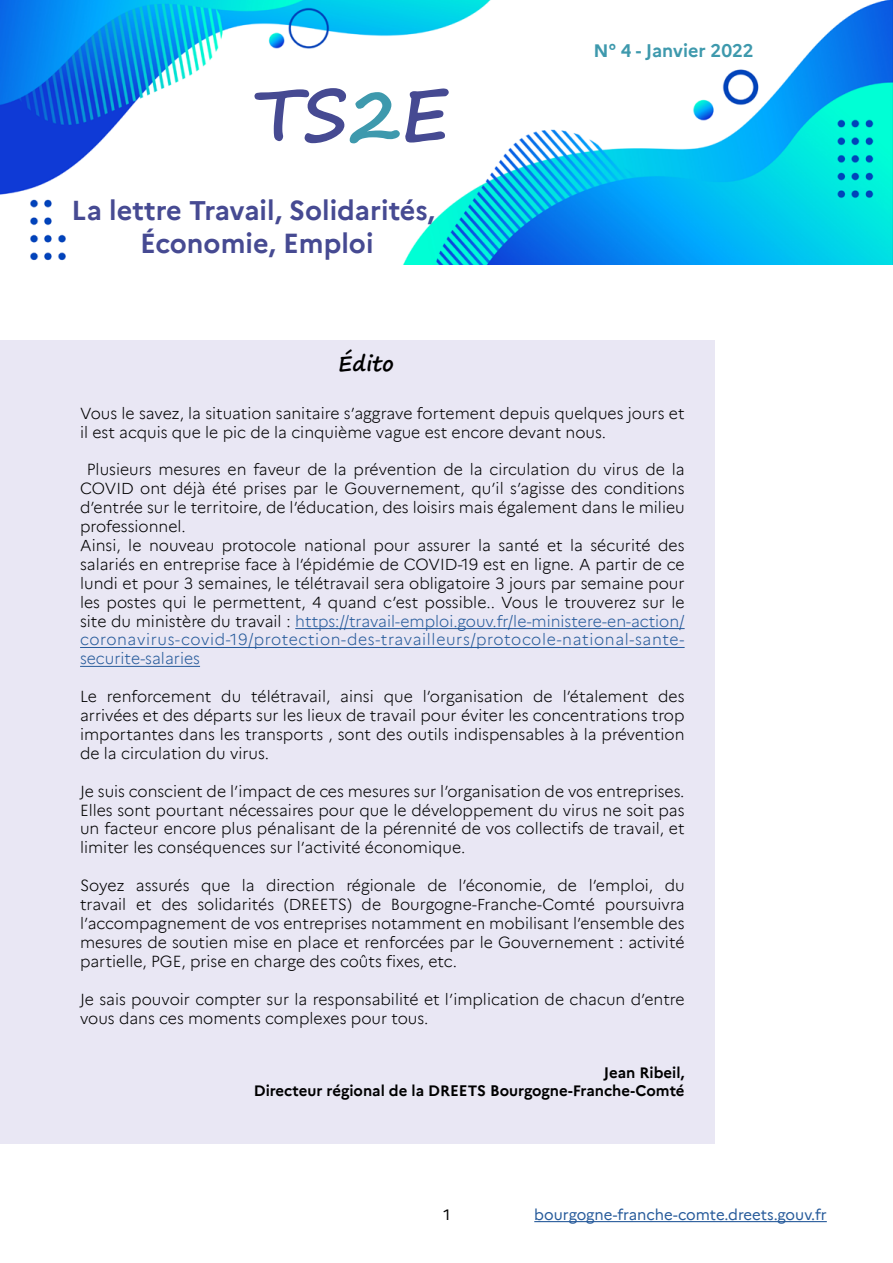
<style>
.page{position:relative;width:893px;height:1263px;background:#fff}
.page>*{position:absolute;margin:0;border:0;box-sizing:border-box;transform-origin:0 0}
.t1{font:700 72px "Segoe Print";color:#464a92}
.t2{font:700 27px/32.4px "Marianne";color:#464a92;text-align:center}
.t3{font:700 21px "Segoe Print";color:#000}
.t4{font:700 18px "Marianne";color:#3e99ad}
.t5{font:300 15.75px/18.9px "Marianne";color:#000}
.t6{font:700 15px/18px "Marianne";color:#000;text-align:right}
.t7{font:15px "Marianne";color:#275b9b}
.t8{font:15px "Marianne";color:#000}
.s1{color:#3e99ad}
.s2{color:#275b9b}
</style>
<div class="page">
<div style="left:0;top:341px;width:714px;height:803px;background:#e9e7f4"></div>
<img style="left:0;top:0;width:893px;height:264px">
<div style="left:145px;top:116px;width:322px;height:42px;background:#fff"></div>
<div style="left:108px;top:172px;width:285px;height:66px;background:#fff"></div>
<div style="left:376px;top:85px;width:95px;height:82px;background:#fff"></div>
<hr style="left:295px;top:628px;width:390px;height:1px;background:#275b9b">
<hr style="left:80px;top:647px;width:605px;height:1px;background:#275b9b">
<hr style="left:80px;top:666px;width:120px;height:1px;background:#275b9b">
<hr style="left:534px;top:1221px;width:293px;height:1px;background:#275b9b">
<h1 class="t1" style="left:254px;top:48px;width:197px">TS<span class="s1">2</span>E</h1>
<h2 class="t2" style="left:71px;top:192px;width:365px">La lettre Travail, Solidarités,<br>Économie, Emploi</h2>
<h3 class="t3" style="left:338px;top:344px;width:57px">Édito</h3>
<p class="t4" style="left:594px;top:36px;width:161px">N° 4 - Janvier 2022</p>
<p class="t5" style="left:80px;top:402px;width:606px">Vous le savez, la situation sanitaire s’aggrave fortement depuis quelques jours et il est acquis que le pic de la cinquième vague est encore devant nous.</p>
<p class="t5" style="left:80px;top:459px;width:606px;text-indent:7px">Plusieurs mesures en faveur de la prévention de la circulation du virus de la COVID ont déjà été prises par le Gouvernement, qu’il s’agisse des conditions d’entrée sur le territoire, de l’éducation, des loisirs mais également dans le milieu professionnel.<br>Ainsi, le nouveau protocole national pour assurer la santé et la sécurité des salariés en entreprise face à l’épidémie de COVID-19 est en ligne. A partir de ce lundi et pour 3 semaines, le télétravail sera obligatoire 3 jours par semaine pour les postes qui le permettent, 4 quand c’est possible.. Vous le trouverez sur le site du ministère du travail : <span class="s2">https://travail-emploi.gouv.fr/le-ministere-en-action/ coronavirus-covid-19/protection-des-travailleurs/protocole-national-sante&shy;securite-salaries</span></p>
<p class="t5" style="left:80px;top:686px;width:606px;text-align:justify">Le renforcement du télétravail, ainsi que l’organisation de l’étalement des arrivées et des départs sur les lieux de travail pour éviter les concentrations trop importantes dans les transports , sont des outils indispensables à la prévention de la circulation du virus.</p>
<p class="t5" style="left:80px;top:780px;width:606px;text-align:justify">Je suis conscient de l’impact de ces mesures sur l’organisation de vos entreprises.<br>Elles sont pourtant nécessaires pour que le développement du virus ne soit pas un facteur encore plus pénalisant de la pérennité de vos collectifs de travail, et limiter les conséquences sur l’activité économique.</p>
<p class="t5" style="left:80px;top:875px;width:606px;text-align:justify">Soyez assurés que la direction régionale de l’économie, de l’emploi, du travail et des solidarités (DREETS) de Bourgogne-Franche-Comté poursuivra l’accompagnement de vos entreprises notamment en mobilisant l’ensemble des mesures de soutien mise en place et renforcées par le Gouvernement : activité partielle, PGE, prise en charge des coûts fixes, etc.</p>
<p class="t5" style="left:80px;top:988px;width:606px">Je sais pouvoir compter sur la responsabilité et l’implication de chacun d’entre vous dans ces moments complexes pour tous.</p>
<p class="t6" style="left:254px;top:1062px;width:432px">Jean Ribeil,<br>Directeur régional de la DREETS Bourgogne-Franche-Comté</p>
<p class="t8" style="left:443px;top:1203px;width:8px">1</p>
<p class="t7" style="left:534px;top:1203px;width:294px">bourgogne-franche-comte.dreets.gouv.fr</p>
</div>
